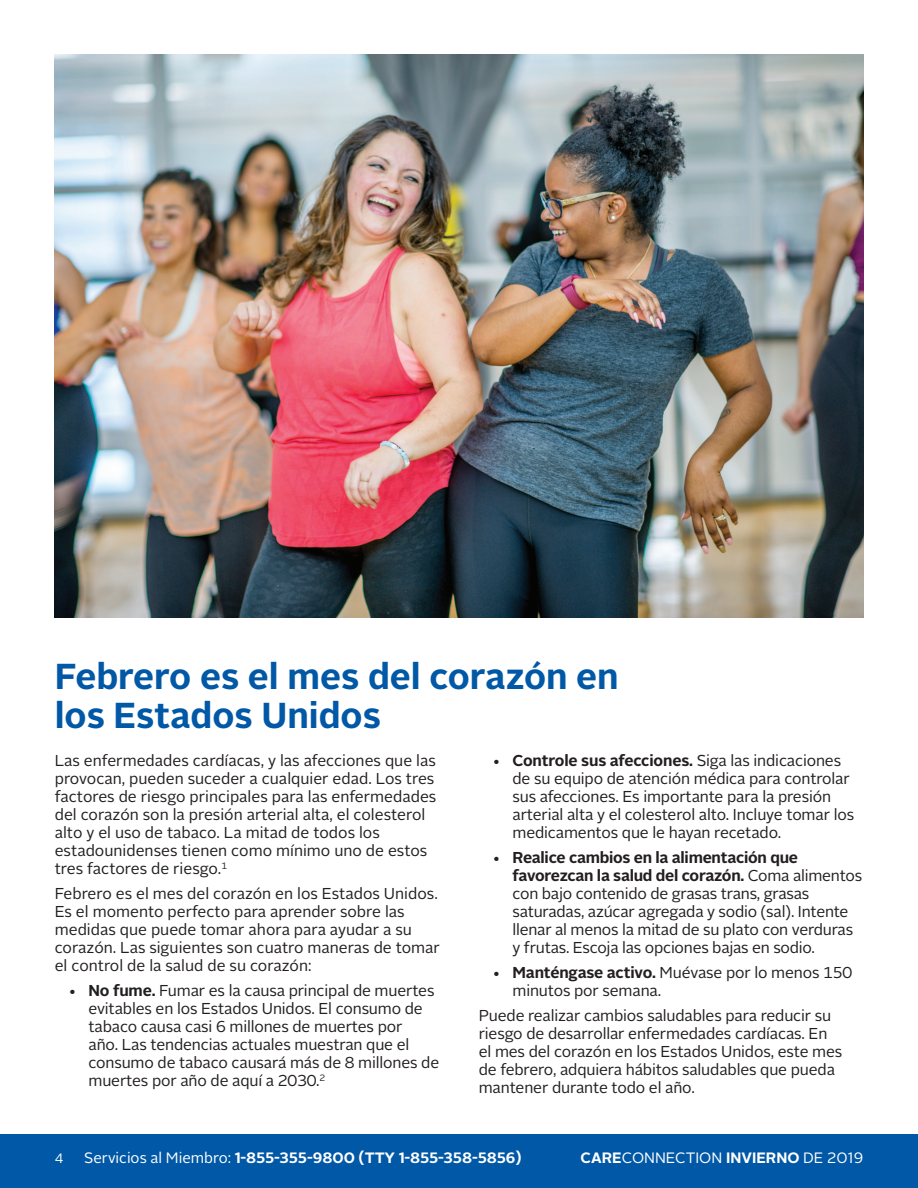
<style>
.page{position:relative;width:918px;height:1188px;background:#fff}
.page>*{position:absolute;margin:0;border:0;box-sizing:border-box;transform-origin:0 0}
.t1{font:700 36px/39px "Alright Sans";color:#0158a6}
.Body{font:15.75px/18px "Alright Sans";letter-spacing:-.01em;color:#231f20}
.t2{font:700 15px "Alright Sans";letter-spacing:-.005em;color:#fff}
.t3{font:15px "Alright Sans";color:#fff}
.t4{font:13.5px "Alright Sans";color:#fff}
.s1{font-weight:700}
.s2{font-weight:400}
</style>
<div class="page">
<div style="left:0;top:1134px;width:918px;height:54px;background:#0158a6"></div>
<img style="left:54px;top:54px;width:810px;height:564px">
<p class="t1" style="left:55px;top:657px;width:566px">Febrero es el mes del corazón en los Estados Unidos</p>
<p class="Body" style="left:55px;top:752px;width:383px">Las enfermedades cardíacas, y las afecciones que las provocan, pueden suceder a cualquier edad. Los tres factores de riesgo principales para las enfermedades del corazón son la presión arterial alta, el colesterol alto y el uso de tabaco. La mitad de todos los estadounidenses tienen como mínimo uno de estos tres factores de riesgo.<sup>1</sup></p>
<p class="Body" style="left:55px;top:885px;width:387px">Febrero es el mes del corazón en los Estados Unidos.<br>Es el momento perfecto para aprender sobre las medidas que puede tomar ahora para ayudar a su corazón. Las siguientes son cuatro maneras de tomar el control de la salud de su corazón:</p>
<p class="Body" style="left:88px;top:982px;width:352px;text-indent:-20px">• <span class="s1">No fume.</span> Fumar es la causa principal de muertes evitables en los Estados Unidos. El consumo de tabaco causa casi 6 millones de muertes por<br>año. Las tendencias actuales muestran que el consumo de tabaco causará más de 8 millones de muertes por año de aquí a 2030.<sup>2</sup></p>
<p class="Body" style="left:513px;top:752px;width:343px;text-indent:-20px">• <span class="s1">Controle sus afecciones.</span> Siga las indicaciones de su equipo de atención médica para controlar sus afecciones. Es importante para la presión arterial alta y el colesterol alto. Incluye tomar los medicamentos que le hayan recetado.</p>
<p class="Body" style="left:513px;top:849px;width:351px;text-indent:-20px">• <span class="s1">Realice cambios en la alimentación que favorezcan la salud del corazón.</span> Coma alimentos con bajo contenido de grasas trans, grasas saturadas, azúcar agregada y sodio (sal). Intente llenar al menos la mitad de su plato con verduras y frutas. Escoja las opciones bajas en sodio.</p>
<p class="Body" style="left:513px;top:964px;width:341px;text-indent:-20px">• <span class="s1">Manténgase activo.</span> Muévase por lo menos 150 minutos por semana.</p>
<p class="Body" style="left:479px;top:1006px;width:365px">Puede realizar cambios saludables para reducir su riesgo de desarrollar enfermedades cardíacas. En el mes del corazón en los Estados Unidos, este mes de febrero, adquiera hábitos saludables que pueda mantener durante todo el año.</p>
<p class="t4" style="left:55px;top:1150px;width:10px">4</p>
<p class="t2" style="left:84px;top:1148px;width:439px"><span class="s2">Servicios al Miembro:</span> 1-855-355-9800 (TTY 1-855-358-5856)</p>
<p class="t3" style="left:581px;top:1148px;width:284px"><span class="s1">CARE</span>CONNECTION <span class="s1">INVIERNO</span> DE 2019</p>
</div>
